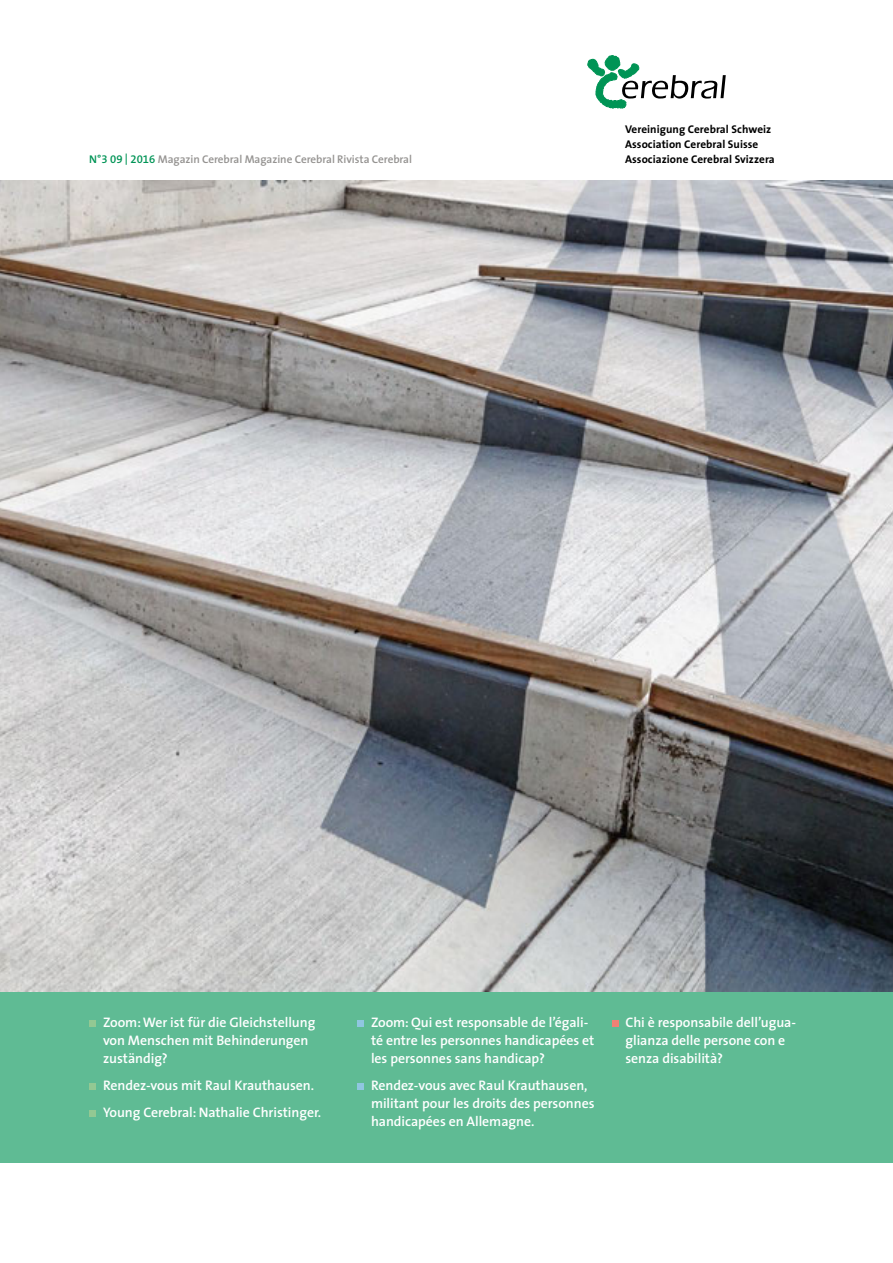
<style>
.page{position:relative;width:893px;height:1263px;background:#fff}
.page>*{position:absolute;margin:0;border:0;box-sizing:border-box;transform-origin:0 0}
.t1{font:600 13.8px/18px "The Sans";letter-spacing:-.005em;color:#fff}
.t2{font:700 11.25px/15px "The Sans";letter-spacing:.005em;color:#000}
.t3{font:600 11.25px "The Sans";letter-spacing:-.005em;color:#949290}
.s1{color:#009456}
.s2{font-family:"The Sans Semi Bold Expert";font-weight:400;color:#009456}
</style>
<div class="page">
<img style="left:0;top:181px;width:893px;height:811px">
<div style="left:0;top:992px;width:893px;height:170px;background:#5fbb94"></div>
<div style="left:89px;top:1020px;width:7px;height:7px;background:#93c893"></div>
<div style="left:89px;top:1083px;width:7px;height:7px;background:#93c893"></div>
<div style="left:89px;top:1110px;width:7px;height:7px;background:#93c893"></div>
<div style="left:357px;top:1020px;width:7px;height:7px;background:#90c6e0"></div>
<div style="left:357px;top:1083px;width:7px;height:7px;background:#90c6e0"></div>
<div style="left:612px;top:1020px;width:6px;height:7px;background:#ef8174"></div>
<svg style="left:588px;top:55px;width:138px;height:53px"></svg>
<p class="t3" style="left:89px;top:150px;width:324px"><span class="s1">N°</span><span class="s2">3 09</span> <span class="s1">|</span> <span class="s2">2016</span> Magazin Cerebral Magazine Cerebral Rivista Cerebral</p>
<p class="t2" style="left:625px;top:122px;width:151px">Vereinigung Cerebral Schweiz<br>Association Cerebral Suisse<br>Associazione Cerebral Svizzera</p>
<p class="t1" style="left:103px;top:1013px;width:214px">Zoom: Wer ist für die Gleichstellung von Menschen mit Behinderungen zuständig?</p>
<p class="t1" style="left:103px;top:1071px;width:220px;line-height:27px">Rendez-vous mit Raul Krauthausen.<br>Young Cerebral: Nathalie Christinger.</p>
<p class="t1" style="left:371px;top:1013px;width:225px">Zoom: Qui est responsable de l’égali&shy;té entre les personnes handicapées et les personnes sans handicap?</p>
<p class="t1" style="left:371px;top:1076px;width:225px">Rendez-vous avec Raul Krauthausen, militant pour les droits des personnes handicapées en Allemagne.</p>
<p class="t1" style="left:625px;top:1013px;width:172px">Chi è responsabile dell’ugua&shy;glianza delle persone con e senza disabilità?</p>
</div>
